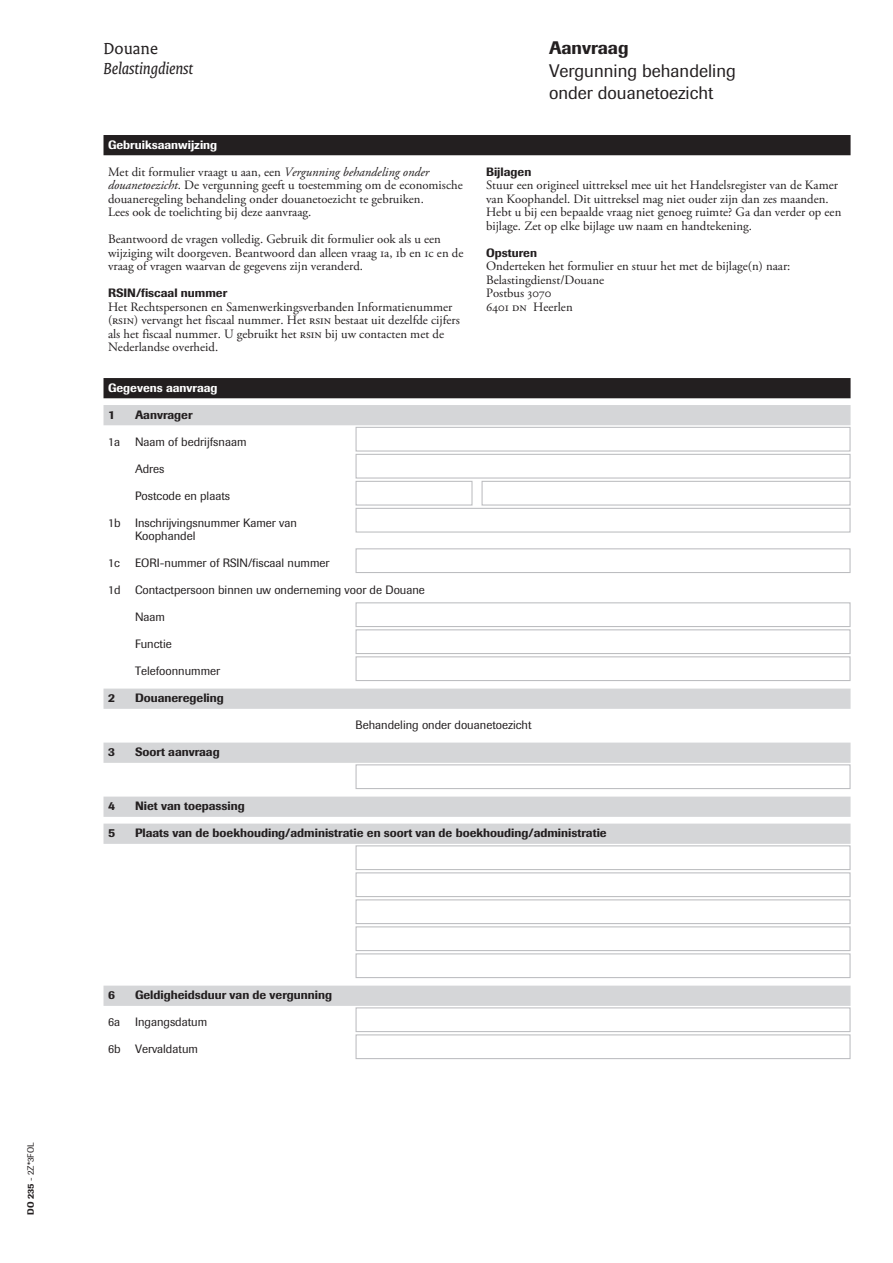
<style>
.page{position:relative;width:893px;height:1263px;background:#fff}
.page>*{position:absolute;margin:0;border:0;box-sizing:border-box;transform-origin:0 0}
.t1{font:18px/22.5px "Imago BQ";color:#231f20}
.t2{font:500 18px "Imago BQ";color:#231f20}
.t3{font:italic 17.25px "Rijksoverheid Serif";color:#231f20}
.t4{font:17.25px "Rijksoverheid Serif";color:#231f20}
.t5{font:12.75px/13.5px "Adobe Garamond Pro";color:#231f20}
.t6{font:12px/13.5px "Imago BQ";color:#231f20}
.t7{font:500 12px "Imago BQ";color:#231f20}
.t8{font:500 12px "Imago BQ";color:#fff}
.t9{font:9px "Imago BQ";letter-spacing:.01em;color:#231f20}
.s1{font-weight:500}
.s2{font-style:italic}
</style>
<div class="page">
<div style="left:104px;top:378px;width:746px;height:20px;background:#231f20"></div>
<div style="left:104px;top:405px;width:746px;height:20px;background:#d5d6d8"></div>
<div style="left:104px;top:688px;width:746px;height:21px;background:#d5d6d8"></div>
<div style="left:104px;top:742px;width:746px;height:21px;background:#d5d6d8"></div>
<div style="left:104px;top:796px;width:746px;height:21px;background:#d5d6d8"></div>
<div style="left:104px;top:823px;width:746px;height:21px;background:#d5d6d8"></div>
<div style="left:104px;top:985px;width:746px;height:21px;background:#d5d6d8"></div>
<div style="left:355px;top:427px;width:496px;height:25px;border:1px solid #bcbdc0"></div>
<div style="left:355px;top:454px;width:496px;height:25px;border:1px solid #bcbdc0"></div>
<div style="left:355px;top:481px;width:117px;height:25px;border:1px solid #bcbdc0"></div>
<div style="left:481px;top:481px;width:369px;height:25px;border:1px solid #bcbdc0"></div>
<div style="left:355px;top:508px;width:496px;height:25px;border:1px solid #bcbdc0"></div>
<div style="left:355px;top:548px;width:496px;height:25px;border:1px solid #bcbdc0"></div>
<div style="left:355px;top:602px;width:496px;height:25px;border:1px solid #bcbdc0"></div>
<div style="left:355px;top:629px;width:496px;height:25px;border:1px solid #bcbdc0"></div>
<div style="left:355px;top:656px;width:496px;height:25px;border:1px solid #bcbdc0"></div>
<div style="left:355px;top:764px;width:496px;height:25px;border:1px solid #bcbdc0"></div>
<div style="left:355px;top:845px;width:496px;height:25px;border:1px solid #bcbdc0"></div>
<div style="left:355px;top:872px;width:496px;height:25px;border:1px solid #bcbdc0"></div>
<div style="left:355px;top:899px;width:496px;height:25px;border:1px solid #bcbdc0"></div>
<div style="left:355px;top:926px;width:496px;height:25px;border:1px solid #bcbdc0"></div>
<div style="left:355px;top:953px;width:496px;height:25px;border:1px solid #bcbdc0"></div>
<div style="left:355px;top:1007px;width:496px;height:25px;border:1px solid #bcbdc0"></div>
<div style="left:355px;top:1034px;width:496px;height:25px;border:1px solid #bcbdc0"></div>
<div style="left:104px;top:135px;width:746px;height:20px;background:#231f20"></div>
<p class="t9" style="left:27px;top:1215px;width:75px;rotate:-90deg"><span class="s1">DO 235</span> - 2Z*3FOL</p>
<h2 class="t4" style="left:104px;top:38px;width:56px">Douane</h2>
<h2 class="t3" style="left:104px;top:61px;width:91px">Belastingdienst</h2>
<p class="t8" style="left:108px;top:140px;width:111px">Gebruiksaanwijzing</p>
<p class="t5" style="left:108px;top:166px;width:356px">Met dit formulier vraagt u aan, een <span class="s2">Vergunning behandeling onder douanetoezicht</span>. De vergunning geeft u toestemming om de economische douaneregeling behandeling onder douanetoezicht te gebruiken.<br>Lees ook de toelichting bij deze aanvraag.</p>
<p class="t5" style="left:108px;top:233px;width:357px">Beantwoord de vragen volledig. Gebruik dit formulier ook als u een wijziging wilt doorgeven. Beantwoord dan alleen vraag 1a, 1b en 1c en de vraag of vragen waarvan de gegevens zijn veranderd.</p>
<p class="t7" style="left:108px;top:288px;width:121px">RSIN/fiscaal nummer</p>
<p class="t5" style="left:108px;top:301px;width:353px">Het Rechtspersonen en Samenwerkingsverbanden Informatienummer (RSIN) vervangt het fiscaal nummer. Het RSIN bestaat uit dezelfde cijfers als het fiscaal nummer. U gebruikt het RSIN bij uw contacten met de Nederlandse overheid.</p>
<h1 class="t2" style="left:549px;top:41px;width:81px">Aanvraag</h1>
<h1 class="t1" style="left:549px;top:60px;width:188px">Vergunning behandeling onder douanetoezicht</h1>
<p class="t7" style="left:486px;top:167px;width:47px">Bijlagen</p>
<p class="t5" style="left:486px;top:179px;width:357px">Stuur een origineel uittreksel mee uit het Handelsregister van de Kamer van Koophandel. Dit uittreksel mag niet ouder zijn dan zes maanden.<br>Hebt u bij een bepaalde vraag niet genoeg ruimte? Ga dan verder op een bijlage. Zet op elke bijlage uw naam en handtekening.</p>
<p class="t7" style="left:486px;top:248px;width:53px">Opsturen</p>
<p class="t5" style="left:486px;top:260px;width:306px">Onderteken het formulier en stuur het met de bijlage(n) naar:<br>Belastingdienst/Douane<br>Postbus 3070<br>6401 DN Heerlen</p>
<p class="t8" style="left:108px;top:383px;width:111px">Gegevens aanvraag</p>
<p class="t7" style="left:108px;top:410px;width:8px">1</p>
<p class="t7" style="left:135px;top:410px;width:59px">Aanvrager</p>
<p class="t6" style="left:108px;top:436px;width:13px">1a</p>
<p class="t6" style="left:135px;top:436px;width:113px">Naam of bedrijfsnaam</p>
<p class="t6" style="left:135px;top:463px;width:31px">Adres</p>
<p class="t6" style="left:135px;top:490px;width:97px">Postcode en plaats</p>
<p class="t6" style="left:135px;top:517px;width:163px;text-indent:-27px">1b Inschrijvingsnummer Kamer van<br>Koophandel</p>
<p class="t6" style="left:108px;top:557px;width:13px">1c</p>
<p class="t6" style="left:135px;top:557px;width:196px">EORI-nummer of RSIN/fiscaal nummer</p>
<p class="t6" style="left:108px;top:584px;width:318px">1d Contactpersoon binnen uw onderneming voor de Douane</p>
<p class="t6" style="left:135px;top:611px;width:31px">Naam</p>
<p class="t6" style="left:135px;top:638px;width:38px">Functie</p>
<p class="t6" style="left:135px;top:665px;width:87px">Telefoonnummer</p>
<p class="t7" style="left:108px;top:693px;width:8px">2</p>
<p class="t7" style="left:135px;top:693px;width:90px">Douaneregeling</p>
<p class="t6" style="left:356px;top:719px;width:178px">Behandeling onder douanetoezicht</p>
<p class="t7" style="left:108px;top:747px;width:8px">3</p>
<p class="t7" style="left:135px;top:747px;width:86px">Soort aanvraag</p>
<p class="t7" style="left:108px;top:801px;width:8px">4</p>
<p class="t7" style="left:135px;top:801px;width:111px">Niet van toepassing</p>
<p class="t7" style="left:108px;top:828px;width:8px">5</p>
<p class="t7" style="left:135px;top:828px;width:473px">Plaats van de boekhouding/administratie en soort van de boekhouding/administratie</p>
<p class="t7" style="left:108px;top:990px;width:8px">6</p>
<p class="t7" style="left:135px;top:990px;width:199px">Geldigheidsduur van de vergunning</p>
<p class="t6" style="left:108px;top:1016px;width:13px">6a</p>
<p class="t6" style="left:135px;top:1016px;width:74px">Ingangsdatum</p>
<p class="t6" style="left:108px;top:1043px;width:91px">6b Vervaldatum</p>
</div>
